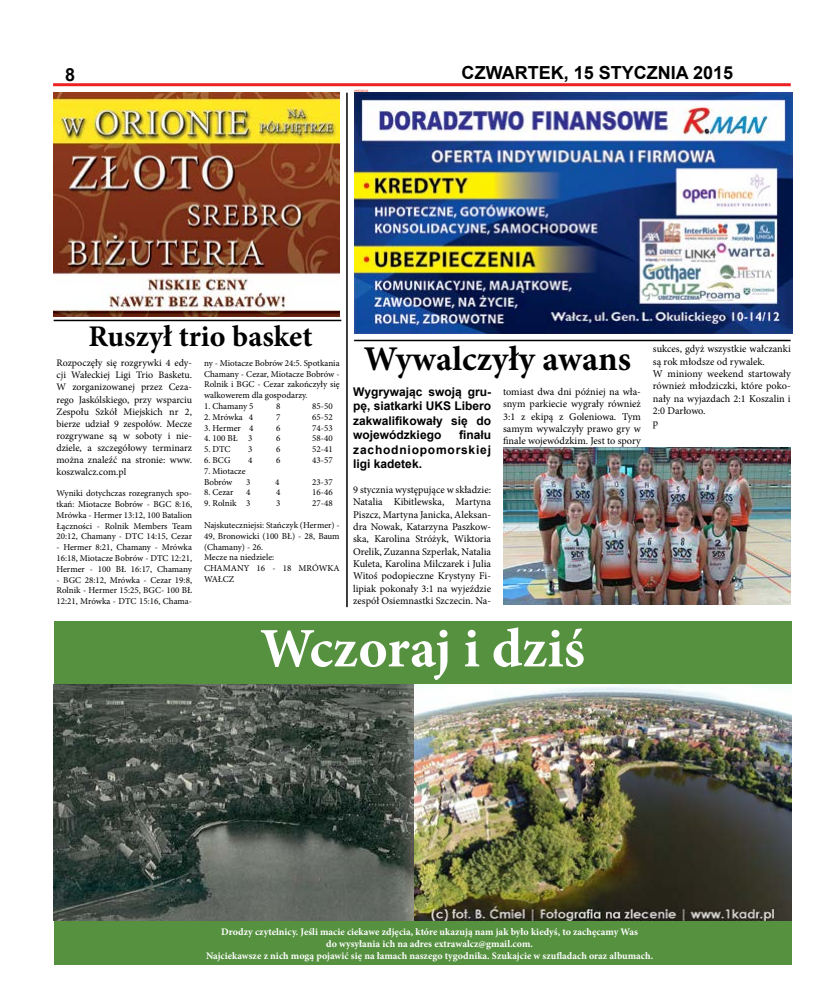
<style>
.page{position:relative;width:820px;height:993px;background:#fff}
.page>*{position:absolute;margin:0;border:0;box-sizing:border-box;transform-origin:0 0}
.t1{font:700 55.7px "Minion Pro";color:#fff}
.t2{font:700 34.7px "Minion Pro";color:#000}
.t3{font:700 30px "Minion Pro";color:#000}
.t4{font:700 18px "Arial";color:#000}
.t5{font:700 12px/14.4px "Arial";color:#000;text-align:justify}
.t6{font:10.3px/12.4px "Minion Pro";color:#000;text-align:justify}
.t7{font:10px/12px "Minion Pro";color:#000;text-align:justify}
.t8{font:700 10px/12px "Minion Pro";color:#fff;text-align:center}
.t9{font:9px/10.8px "Minion Pro";color:#000;text-align:justify}
.t10{font:4px "Arial";color:#f05135}
</style>
<div class="page">
<hr style="left:53px;top:83px;width:737px;height:3px;background:#ed2124">
<hr style="left:354px;top:339px;width:436px;height:2px;background:#000">
<hr style="left:54px;top:319px;width:287px;height:2px;background:#000">
<hr style="left:346px;top:93px;width:1px;height:514px;background:#000">
<div style="left:54px;top:621px;width:737px;height:343px;background:#569140"></div>
<img style="left:53px;top:93px;width:286px;height:224px">
<img style="left:54px;top:684px;width:737px;height:236px">
<img style="left:354px;top:93px;width:437px;height:240px">
<img style="left:503px;top:447px;width:287px;height:157px">
<h3 class="t4" style="left:65px;top:63px;width:12px">8</h3>
<h3 class="t4" style="left:461px;top:60px;width:273px">CZWARTEK, 15 STYCZNIA 2015</h3>
<p class="t10" style="left:354px;top:87px;width:16px">reklama</p>
<h3 class="t3" style="left:88px;top:315px;width:225px">Ruszył trio basket</h3>
<p class="t7" style="left:56px;top:357px;width:137px">Rozpoczęły się rozgrywki 4 edy&shy;cji Wałeckiej Ligi Trio Basketu.<br>W zorganizowanej przez Ceza&shy;rego Jaskólskiego, przy wsparciu Zespołu Szkół Miejskich nr 2, bierze udział 9 zespołów. Mecze rozgrywane są w soboty i nie&shy;dziele, a szczegółowy terminarz można znaleźć na stronie: www. koszwalcz.com.pl</p>
<p class="t9" style="left:56px;top:488px;width:137px">Wyniki dotychczas rozegranych spo&shy;tkań: Miotacze Bobrów - BGC 8:16, Mrówka - Hermer 13:12, 100 Batalion Łączności - Rolnik Members Team 20:12, Chamany - DTC 14:15, Cezar</p>
<p class="t9" style="left:56px;top:542px;width:137px">- Hermer 8:21, Chamany - Mrówka 16:18, Miotacze Bobrów - DTC 12:21, Hermer - 100 BŁ 16:17, Chamany</p>
<p class="t9" style="left:56px;top:574px;width:137px">- BGC 28:12, Mrówka - Cezar 19:8, Rolnik - Hermer 15:25, BGC- 100 BŁ 12:21, Mrówka - DTC 15:16, Chama-</p>
<p class="t9" style="left:204px;top:357px;width:137px">ny - Miotacze Bobrów 24:5. Spotkania Chamany - Cezar, Miotacze Bobrów - Rolnik i BGC - Cezar zakończyły się walkowerem dla gospodarzy.</p>
<p class="t9" style="left:204px;top:400px;width:51px">1. Chamany 5</p>
<p class="t9" style="left:276px;top:400px;width:6px">8</p>
<p class="t9" style="left:312px;top:400px;width:22px">85-50</p>
<p class="t9" style="left:204px;top:411px;width:51px">2. Mrówka 4</p>
<p class="t9" style="left:276px;top:411px;width:6px">7</p>
<p class="t9" style="left:312px;top:411px;width:22px">65-52</p>
<p class="t9" style="left:204px;top:422px;width:51px">3. Hermer 4</p>
<p class="t9" style="left:276px;top:422px;width:6px">6</p>
<p class="t9" style="left:312px;top:422px;width:22px">74-53</p>
<p class="t9" style="left:204px;top:433px;width:50px">4. 100 BŁ 3</p>
<p class="t9" style="left:276px;top:433px;width:6px">6</p>
<p class="t9" style="left:312px;top:433px;width:22px">58-40</p>
<p class="t9" style="left:204px;top:444px;width:28px">5. DTC</p>
<p class="t9" style="left:248px;top:444px;width:6px">3</p>
<p class="t9" style="left:276px;top:444px;width:6px">6</p>
<p class="t9" style="left:312px;top:444px;width:22px">52-41</p>
<p class="t9" style="left:204px;top:454px;width:28px">6. BCG</p>
<p class="t9" style="left:248px;top:454px;width:6px">4</p>
<p class="t9" style="left:276px;top:454px;width:6px">6</p>
<p class="t9" style="left:312px;top:454px;width:22px">43-57</p>
<p class="t9" style="left:204px;top:465px;width:43px">7. Miotacze<br>Bobrów</p>
<p class="t9" style="left:246px;top:476px;width:6px">3</p>
<p class="t9" style="left:275px;top:476px;width:6px">4</p>
<p class="t9" style="left:312px;top:476px;width:22px">23-37</p>
<p class="t9" style="left:204px;top:487px;width:31px">8. Cezar</p>
<p class="t9" style="left:246px;top:487px;width:6px">4</p>
<p class="t9" style="left:276px;top:487px;width:6px">4</p>
<p class="t9" style="left:312px;top:487px;width:22px">16-46</p>
<p class="t9" style="left:204px;top:498px;width:48px">9. Rolnik 3</p>
<p class="t9" style="left:276px;top:498px;width:6px">3</p>
<p class="t9" style="left:312px;top:498px;width:22px">27-48</p>
<p class="t9" style="left:204px;top:519px;width:137px;text-align:left">Najskuteczniejsi: Stańczyk (Hermer) -<br>49, Bronowicki (100 BŁ) - 28, Baum (Chamany) - 26.<br>Mecze na niedziele:<br>CHAMANY 16 - 18 MRÓWKA<br>WAŁCZ</p>
<h2 class="t2" style="left:363px;top:334px;width:268px">Wywalczyły awans</h2>
<h3 class="t5" style="left:353px;top:385px;width:139px">Wygrywając swoją gru&shy;pę, siatkarki UKS Libero zakwalifikowały się do wojewódzkiego</h3>
<p class="t6" style="left:503px;top:385px;width:139px">tomiast dwa dni później na wła&shy;snym parkiecie wygrały również 3:1 z ekipą z Goleniowa. Tym samym wywalczyły prawo gry w finale wojewódzkim. Jest to spory</p>
<h3 class="t5" style="left:353px;top:428px;width:139px;text-indent:106px">finału zachodniopomorskiej ligi kadetek.</h3>
<p class="t6" style="left:353px;top:483px;width:139px">9 stycznia występujące w składzie:<br>Natalia Kibitlewska, Martyna Piszcz, Martyna Janicka, Aleksan&shy;dra Nowak, Katarzyna Paszkow&shy;ska, Karolina Stróżyk, Wiktoria Orelik, Zuzanna Szperlak, Natalia Kuleta, Karolina Milczarek i Julia Witoś podopieczne Krystyny Fi&shy;lipiak pokonały 3:1 na wyjeździe zespół Osiemnastki Szczecin. Na-</p>
<h1 class="t1" style="left:260px;top:609px;width:326px">Wczoraj i dziś</h1>
<p class="t6" style="left:652px;top:342px;width:139px;text-align:left">sukces, gdyż wszystkie wałczanki są rok młodsze od rywalek.<br>W miniony weekend startowały również młodziczki, które poko&shy;nały na wyjazdach 2:1 Koszalin i<br>2:0 Darłowo.<br>p</p>
<p class="t8" style="left:206px;top:924px;width:448px">Drodzy czytelnicy. Jeśli macie ciekawe zdjęcia, które ukazują nam jak było kiedyś, to zachęcamy Was<br>do wysyłania ich na adres extrawalcz@gmail.com.<br>Najciekawsze z nich mogą pojawić się na łamach naszego tygodnika. Szukajcie w szufladach oraz albumach.</p>
</div>
